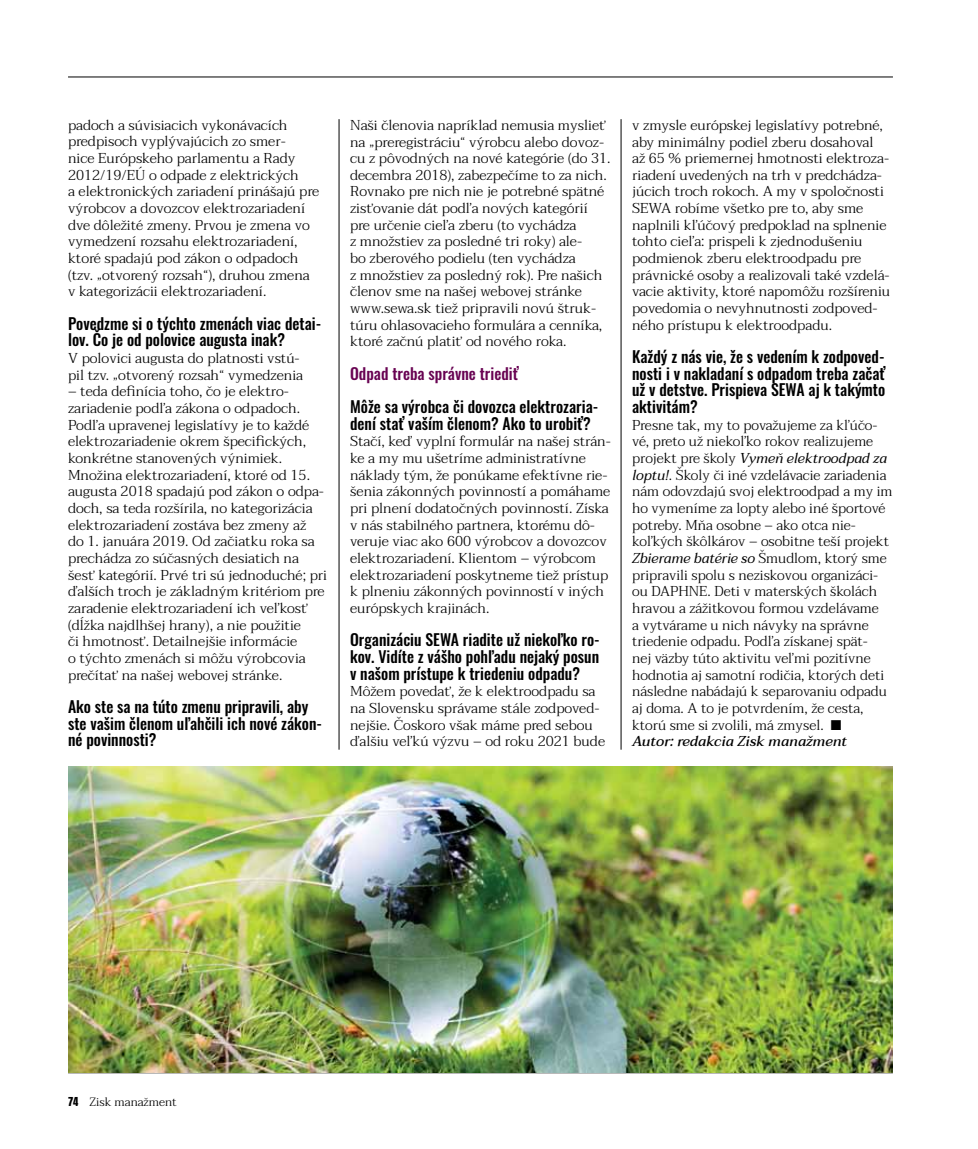
<style>
.page{position:relative;width:978px;height:1149px;background:#fff}
.page>*{position:absolute;margin:0;border:0;box-sizing:border-box;transform-origin:0 0}
.t1{font:500 15.75px/16.6px "Oswald";color:#000}
.t2{font:500 15.75px "Oswald";color:#680352}
.t3{font:300 14.25px/16.6px "Taviraj";color:#000}
.t4{font:300 12px "Taviraj";color:#000}
.s1{font-weight:400;font-style:italic}
.s2{font-weight:500;font-style:italic}
.s3{font-family:"Anton";font-weight:400;font-size:10.5px}
</style>
<div class="page">
<hr style="left:68px;top:77px;width:825px;height:1px;background:#000">
<hr style="left:68px;top:1071px;width:825px;height:1px;background:#000">
<hr style="left:339px;top:119px;width:1px;height:630px;background:#000">
<hr style="left:621px;top:119px;width:1px;height:630px;background:#000">
<img style="left:69px;top:766px;width:823px;height:306px">
<p class="t3" style="left:68px;top:117px;width:253px">padoch a súvisiacich vykonávacích predpisoch vyplývajúcich zo smer-<br>nice Európskeho parlamentu a Rady 2012/19/EÚ o odpade z elektrických<br>a elektronických zariadení prinášajú pre výrobcov a dovozcov elektrozariadení dve dôležité zmeny. Prvou je zmena vo vymedzení rozsahu elektrozariadení , ktoré spadajú pod zákon o odpadoch (tzv. „otvorený rozsah“), druhou zmena v kategorizácii elektrozariadení .</p>
<p class="t1" style="left:68px;top:316px;width:255px">Povedzme si o týchto zmenách viac detai&shy;lov. Čo je od polovice augusta inak?</p>
<p class="t3" style="left:68px;top:350px;width:237px">V polovici augusta do platnosti vstú&shy;pil tzv. „otvorený rozsah“ vymedzenia</p>
<p class="t3" style="left:68px;top:383px;width:261px">– teda definícia toho, čo je elektro&shy;zariadenie podľa zákona o odpadoch.<br>Podľa upravenej legislatívy je to každé elektrozariadenie okrem špecifických, konkrétne stanovených výnimiek.<br>Množina elektrozariadení , ktoré od 15. augusta 2018 spadajú pod zákon o odpa&shy;doch, sa teda rozšírila, no kategorizácia elektrozariadení zostáva bez zmeny až<br>do 1. januára 2019. Od začiatku roka sa prechádza zo súčasných desiatich na šesť kategórií . Prvé tri sú jednoduché; pri ďalších troch je základným kritériom pre zaradenie elektrozariadení ich veľkosť (dĺžka najdlhšej hrany), a nie použitie<br>či hmotnosť. Detailnejšie informácie<br>o týchto zmenách si môžu výrobcovia prečítať na našej webovej stránke.</p>
<p class="t1" style="left:68px;top:699px;width:256px">Ako ste sa na túto zmenu pripravili, aby ste vašim členom uľahčili ich nové zákon&shy;né povinnosti?</p>
<p class="t3" style="left:350px;top:117px;width:262px">Naši členovia napríklad nemusia myslieť na „preregistráciu“ výrobcu alebo dovoz&shy;cu z pôvodných na nové kategórie (do 31. decembra 2018), zabezpečíme to za nich.<br>Rovnako pre nich nie je potrebné spätné zisťovanie dát podľa nových kategórií<br>pre určenie cieľa zberu (to vychádza<br>z množstiev za posledné tri roky) ale-<br>bo zberového podielu (ten vychádza<br>z množstiev za posledný rok). Pre našich členov sme na našej webovej stránke www.sewa.sk tiež pripravili novú štruk&shy;túru ohlasovacieho formulára a cenníka, ktoré začnú platiť od nového roka.</p>
<p class="t2" style="left:350px;top:365px;width:170px">Odpad treba správne triediť</p>
<p class="t1" style="left:350px;top:399px;width:250px">Môže sa výrobca či dovozca elektrozaria&shy;dení stať vaším členom? Ako to urobiť?</p>
<p class="t3" style="left:350px;top:433px;width:262px">Stačí, keď vyplní formulár na našej strán&shy;ke a my mu ušetríme administratívne náklady tým, že ponúkame efektívne rie&shy;šenia zákonných povinností a pomáhame pri plnení dodatočných povinností. Získa v nás stabilného partnera, ktorému dô&shy;veruje viac ako 600 výrobcov a dovozcov elektrozariadení. Klientom – výrobcom elektrozariadení poskytneme tiež prístup k plneniu zákonných povinností v iných európskych krajinách.</p>
<p class="t1" style="left:350px;top:632px;width:251px;text-align:justify">Organizáciu SEWA riadite už niekoľko ro&shy;kov. Vidíte z vášho pohľadu nejaký posun v našom prístupe k triedeniu odpadu?</p>
<p class="t3" style="left:350px;top:683px;width:256px">Môžem povedať, že k elektroodpadu sa na Slovensku správame stále zodpoved&shy;nejšie. Čoskoro však máme pred sebou ďalšiu veľkú výzvu – od roku 2021 bude</p>
<p class="t3" style="left:632px;top:117px;width:260px">v zmysle európskej legislatívy potrebné, aby minimálny podiel zberu dosahoval<br>až 65 % priemernej hmotnosti elektroza&shy;riadení uvedených na trh v predchádza&shy;júcich troch rokoch. A my v spoločnosti SEWA robíme všetko pre to, aby sme naplnili kľúčový predpoklad na splnenie tohto cieľa: prispeli k zjednodušeniu podmienok zberu elektroodpadu pre právnické osoby a realizovali také vzdelá&shy;vacie aktivity, ktoré napomôžu rozšíreniu povedomia o nevyhnutnosti zodpoved&shy;ného prístupu k elektroodpadu.</p>
<p class="t1" style="left:632px;top:349px;width:255px;text-align:justify">Každý z nás vie, že s vedením k zodpoved&shy;nosti i v nakladaní s odpadom treba začať už v detstve. Prispieva SEWA aj k takýmto aktivitám?</p>
<p class="t3" style="left:632px;top:417px;width:262px">Presne tak, my to považujeme za kľúčo&shy;vé, preto už niekoľko rokov realizujeme projekt pre školy <span class="s1">Vymeň elektroodpad za loptu!</span>. Školy či iné vzdelávacie zariadenia nám odovzdajú svoj elektroodpad a my im ho vymeníme za lopty alebo iné športové potreby. Mňa osobne – ako otca nie&shy;koľkých škôlkárov – osobitne teší projekt <span class="s1">Zbierame batérie so</span> Šmudlom, ktorý sme pripravili spolu s neziskovou organizáci&shy;ou DAPHNE. Deti v materských školách hravou a zážitkovou formou vzdelávame<br>a vytvárame u nich návyky na správne triedenie odpadu. Podľa získanej spät-<br>nej väzby túto aktivitu veľmi pozitívne hodnotia aj samotní rodičia, ktorých deti následne nabádajú k separovaniu odpadu aj doma. A to je potvrdením, že cesta, ktorú sme si zvolili, má zmysel. ■<br><span class="s2">Autor: redakcia Zisk manažment</span></p>
<p class="t4" style="left:68px;top:1091px;width:110px"><span class="s3">74</span> Zisk manažment</p>
</div>
